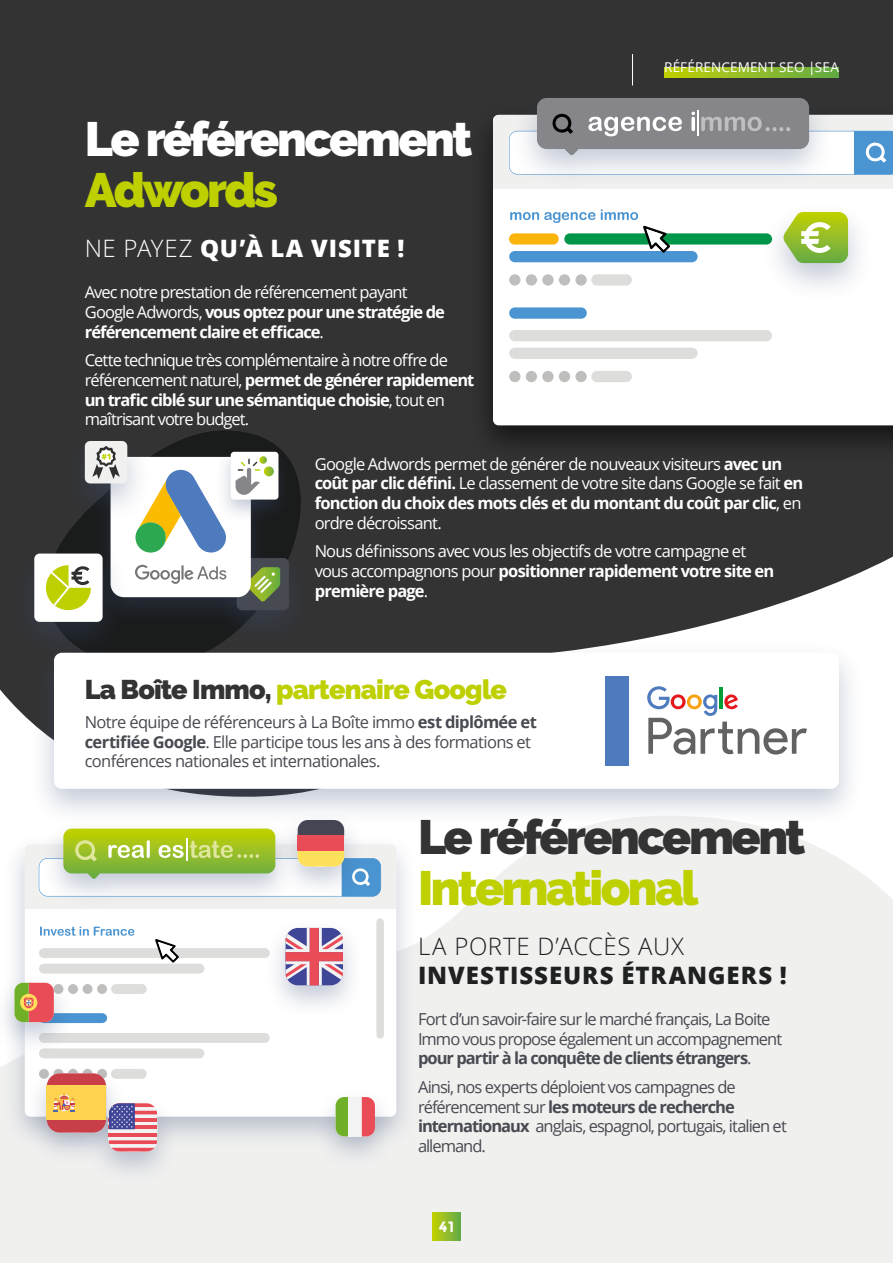
<style>
.page{position:relative;width:893px;height:1263px;background:#fff}
.page>*{position:absolute;margin:0;border:0;box-sizing:border-box;transform-origin:0 0}
.t1{font:900 48px "Raleway";letter-spacing:-.055em;color:#bed000}
.t2{font:900 48px "Raleway";letter-spacing:-.05em;color:#fff}
.t3{font:900 48px "Raleway";letter-spacing:-.05em;color:#333334}
.t4{font:900 27px "Raleway";letter-spacing:-.03em;color:#bed000}
.t5{font:800 24px "Open Sans";letter-spacing:.04em;color:#1f2020}
.t6{font:800 24px "Open Sans";letter-spacing:.04em;color:#fff}
.t7{font:300 24px "Open Sans";letter-spacing:.03em;color:#1f2020}
.t8{font:16.5px/19.8px "Open Sans";letter-spacing:-.05em;color:#fff}
.t9{font:16.5px/19.8px "Open Sans";letter-spacing:-.055em;color:#484a51}
.t10{font:700 16.5px/19.8px "Open Sans";letter-spacing:-.06em;color:#fff}
.t11{font:700 15px "Montserrat";color:#fff}
.t12{font:13.5px "Open Sans";letter-spacing:.01em;color:#fff}
.s1{font-weight:300}
.s2{font-weight:400}
.s3{font-weight:700}
.s4{color:#333334}
</style>
<div class="page">
<div style="left:0;top:0;width:893px;height:721px;background:#333334"></div>
<div style="left:0;top:826px;width:893px;height:437px;background:#f0f0ef"></div>
<div style="left:0;top:429px;width:353px;height:272px;background:#333334"></div>
<svg style="left:40px;top:431px;width:266px;height:211px;background:#272828"></svg>
<svg style="left:664px;top:67px;width:175px;height:10px;background:#91bc26"></svg>
<hr style="left:632px;top:54px;width:1px;height:31px;background:#fff">
<div style="left:212px;top:547px;width:101px;height:101px;background:#40527c;opacity:.3"></div>
<div style="left:237px;top:558px;width:52px;height:52px;background:#484a51;border-radius:5px"></div>
<svg style="left:271px;top:567px;width:9px;height:28px"></svg>
<hr style="left:0;top:133px;width:3px;height:512px;background:#333334">
<div style="left:468px;top:103px;width:425px;height:360px;background:#000;opacity:.6"></div>
<svg style="left:493px;top:189px;width:400px;height:236px"></svg>
<div style="left:509px;top:251px;width:189px;height:11px;background:#4994d1;border-radius:6px"></div>
<div style="left:591px;top:274px;width:41px;height:12px;background:#dddddc;border-radius:6px"></div>
<div style="left:509px;top:274px;width:11px;height:12px;background:#bfbebd;border-radius:50%"></div>
<div style="left:526px;top:274px;width:11px;height:12px;background:#bfbebd;border-radius:50%"></div>
<div style="left:542px;top:274px;width:12px;height:12px;background:#bfbebd;border-radius:50%"></div>
<div style="left:559px;top:274px;width:11px;height:12px;background:#bfbebd;border-radius:50%"></div>
<div style="left:575px;top:274px;width:12px;height:12px;background:#bfbebd;border-radius:50%"></div>
<div style="left:509px;top:307px;width:78px;height:12px;background:#4994d1;border-radius:6px"></div>
<div style="left:509px;top:330px;width:263px;height:11px;background:#dddddc;border-radius:6px"></div>
<div style="left:509px;top:348px;width:189px;height:11px;background:#dddddc;border-radius:6px"></div>
<div style="left:591px;top:371px;width:41px;height:11px;background:#dddddc;border-radius:6px"></div>
<div style="left:509px;top:371px;width:11px;height:11px;background:#bfbebd;border-radius:50%"></div>
<div style="left:526px;top:371px;width:11px;height:11px;background:#bfbebd;border-radius:50%"></div>
<div style="left:542px;top:371px;width:12px;height:11px;background:#bfbebd;border-radius:50%"></div>
<div style="left:559px;top:371px;width:11px;height:11px;background:#bfbebd;border-radius:50%"></div>
<div style="left:575px;top:371px;width:12px;height:11px;background:#bfbebd;border-radius:50%"></div>
<svg style="left:510px;top:212px;width:85px;height:11px"></svg>
<svg style="left:601px;top:209px;width:37px;height:11px"></svg>
<div style="left:509px;top:233px;width:50px;height:12px;background:#fab50a;border-radius:6px"></div>
<div style="left:564px;top:233px;width:208px;height:12px;background:#00964a;border-radius:6px"></div>
<svg style="left:643px;top:226px;width:27px;height:27px"></svg>
<div style="left:512px;top:86px;width:321px;height:105px;background:#40527c;opacity:.3"></div>
<svg style="left:493px;top:98px;width:400px;height:91px"></svg>
<div style="left:760px;top:200px;width:113px;height:101px;background:#40527c;opacity:.3"></div>
<svg style="left:783px;top:212px;width:65px;height:51px"></svg>
<div style="left:90px;top:447px;width:181px;height:182px;background:#40527c;opacity:.3"></div>
<div style="left:111px;top:457px;width:140px;height:140px;background:#fff;border-radius:13px"></div>
<svg style="left:135px;top:469px;width:91px;height:84px"></svg>
<svg style="left:135px;top:565px;width:91px;height:19px"></svg>
<div style="left:60px;top:429px;width:92px;height:92px;background:#40527c;opacity:.3"></div>
<div style="left:85px;top:441px;width:42px;height:42px;background:#f0f0ef;border-radius:5px"></div>
<svg style="left:92px;top:446px;width:28px;height:33px"></svg>
<div style="left:10px;top:542px;width:117px;height:118px;background:#40527c;opacity:.3"></div>
<div style="left:34px;top:554px;width:69px;height:68px;background:#fff;border-radius:5px"></div>
<svg style="left:45px;top:565px;width:46px;height:46px"></svg>
<div style="left:215px;top:445px;width:79px;height:78px;background:#40527c;opacity:.3"></div>
<div style="left:231px;top:452px;width:47px;height:48px;background:#fff;border-radius:3px"></div>
<svg style="left:236px;top:456px;width:38px;height:39px"></svg>
<div style="left:3px;top:834px;width:414px;height:315px;background:#40527c;opacity:.3"></div>
<div style="left:0;top:811px;width:396px;height:373px;background:#40527c;opacity:.3"></div>
<svg style="left:14px;top:820px;width:361px;height:331px"></svg>
<svg style="left:286px;top:928px;width:57px;height:57px"></svg>
<div style="left:47px;top:1073px;width:59px;height:59px;background:#c83f4a;border-radius:13px"></div>
<div style="left:47px;top:1086px;width:59px;height:34px;background:#ffd24f"></div>
<svg style="left:53px;top:1094px;width:22px;height:17px"></svg>
<svg style="left:336px;top:1097px;width:13px;height:39px"></svg>
<div style="left:349px;top:1097px;width:13px;height:39px;background:#f4f3f4"></div>
<svg style="left:362px;top:1097px;width:13px;height:39px"></svg>
<svg style="left:25px;top:820px;width:371px;height:89px"></svg>
<div style="left:298px;top:835px;width:46px;height:16px;background:#ea4c57"></div>
<svg style="left:14px;top:983px;width:40px;height:39px;background:#c97f55"></svg>
<hr style="left:109px;top:1129px;width:48px;height:4px;background:#f4f3f4">
<hr style="left:109px;top:1137px;width:48px;height:3px;background:#f4f3f4">
<svg style="left:109px;top:1140px;width:48px;height:11px"></svg>
<hr style="left:109px;top:1133px;width:48px;height:4px;background:#ea4c57">
<svg style="left:109px;top:1103px;width:48px;height:26px"></svg>
<div style="left:30px;top:642px;width:833px;height:184px;background:#40527c;opacity:.3"></div>
<div style="left:54px;top:653px;width:785px;height:136px;background:#fff;border-radius:8px"></div>
<svg style="left:647px;top:686px;width:160px;height:69px"></svg>
<div style="left:606px;top:676px;width:23px;height:89px;background:#4e7bbe"></div>
<svg style="left:433px;top:1213px;width:27px;height:27px"></svg>
<h1 class="t2" style="left:85px;top:111px;width:389px">Le référencement</h1>
<h1 class="t1" style="left:85px;top:162px;width:195px">Adwords</h1>
<h3 class="t6" style="left:85px;top:230px;width:321px"><span class="s1">NE PAYEZ</span> QU’À LA VISITE !</h3>
<p class="t10" style="left:85px;top:282px;width:362px"><span class="s2">Avec notre prestation de référencement payant<br>Google Adwords,</span> vous optez pour une stratégie de référencement claire et efficace<span class="s2">.</span></p>
<p class="t8" style="left:85px;top:350px;width:391px">Cette technique très complémentaire à notre offre de référencement naturel, <span class="s3">permet de générer rapidement un trafic ciblé sur une sémantique choisie</span>, tout en maîtrisant votre budget.</p>
<p class="t12" style="left:664px;top:58px;width:176px">RÉFÉRENCEMENT SEO |SEA</p>
<p class="t8" style="left:315px;top:453px;width:490px">Google Adwords permet de générer de nouveaux visiteurs <span class="s3">avec un coût par clic défini.</span> Le classement de votre site dans Google se fait <span class="s3">en fonction du choix des mots clés et du montant du coût par clic</span>, en ordre décroissant.</p>
<p class="t8" style="left:315px;top:541px;width:461px">Nous définissons avec vous les objectifs de votre campagne et vous accompagnons pour <span class="s3">positionner rapidement votre site en première page</span>.</p>
<h2 class="t4" style="left:85px;top:674px;width:424px"><span class="s4">La Boîte Immo,</span> partenaire Google</h2>
<p class="t9" style="left:85px;top:711px;width:454px">Notre équipe de référenceurs à La Boîte immo <span class="s3">est diplômée et certifiée Google</span>. Elle participe tous les ans à des formations et conférences nationales et internationales.</p>
<h1 class="t3" style="left:418px;top:809px;width:389px">Le référencement</h1>
<h1 class="t1" style="left:418px;top:860px;width:282px">International</h1>
<h3 class="t7" style="left:418px;top:930px;width:267px">LA PORTE D’ACCÈS AUX</h3>
<h3 class="t5" style="left:418px;top:957px;width:370px">INVESTISSEURS ÉTRANGERS !</h3>
<p class="t9" style="left:418px;top:1008px;width:366px">Fort d’un savoir-faire sur le marché français, La Boite<br>Immo vous propose également un accompagnement <span class="s3">pour partir à la conquête de clients étrangers</span>.</p>
<p class="t9" style="left:418px;top:1076px;width:370px">Ainsi, nos experts déploient vos campagnes de référencement sur <span class="s3">les moteurs de recherche internationaux</span> anglais, espagnol, portugais, italien et allemand.</p>
<p class="t11" style="left:439px;top:1217px;width:17px">41</p>
</div>
